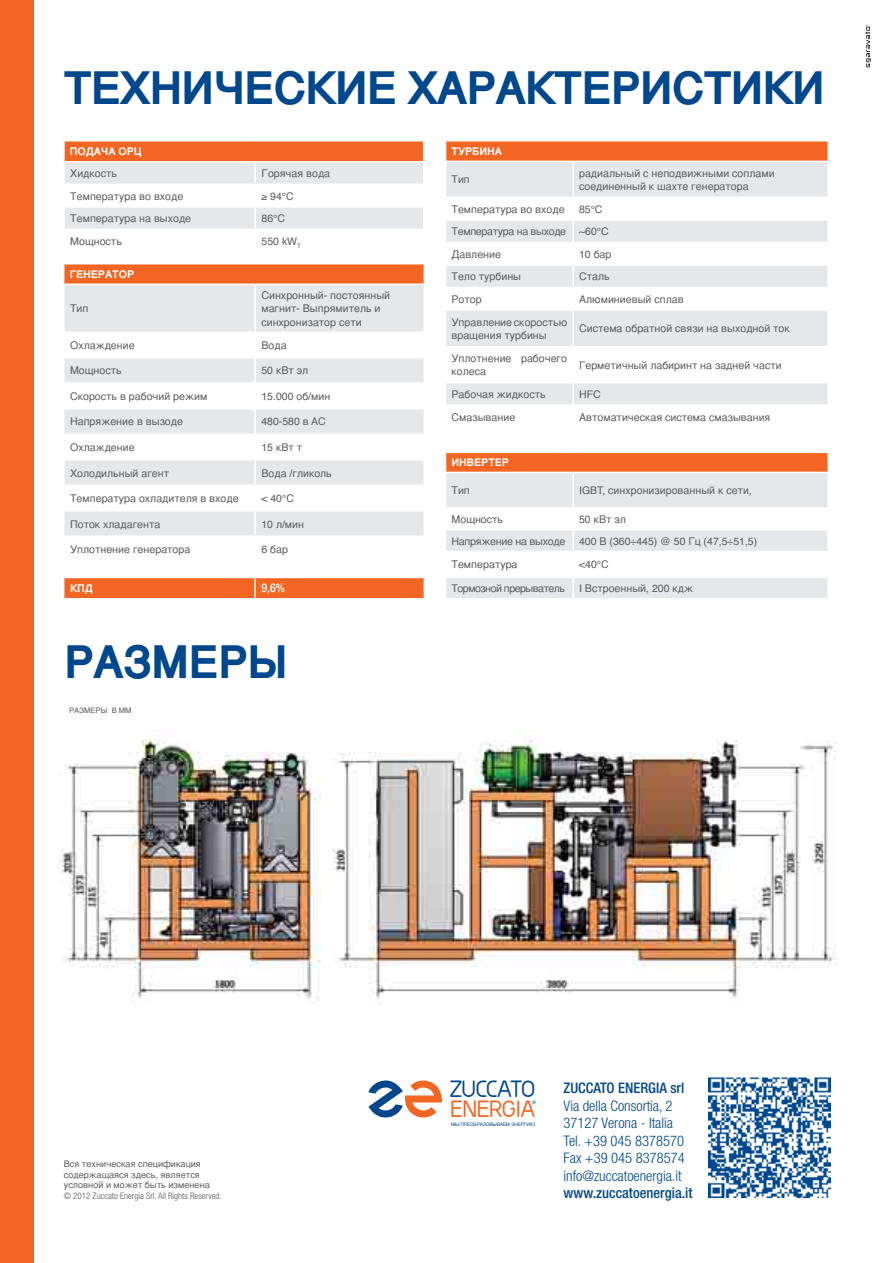
<style>
.page{position:relative;width:893px;height:1263px;background:#fff}
.page>*{position:absolute;margin:0;border:0;box-sizing:border-box;transform-origin:0 0}
.t1{font:700 45px "Helvetica";letter-spacing:-.025em;color:#00478c}
.t2{font:700 21.9px "Greyscale Basic";letter-spacing:-.03em;color:#00478c}
.t3{font:700 21.9px "Greyscale Basic";letter-spacing:-.01em;color:#f26522}
.t4{font:300 condensed 14.55px/17.5px "Helvetica Neue LT Std";color:#00478c}
.t5{font:500 condensed 14.55px "Helvetica Neue LT Std";color:#00478c}
.t6{font:500 condensed 12px "Helvetica Neue LT Std";color:#fff}
.t7{font:10.5px/13.5px "Helvetica";color:#58595b}
.t8{font:700 10.5px "Helvetica";color:#fff}
.t9{font:10.5px/22.5px "Helvetica";letter-spacing:-.03em;color:#58595b}
.t10{font:10.5px "Helvetica";letter-spacing:-.05em;color:#58595b}
.t11{font:10.5px "Helvetica";letter-spacing:-.025em;color:#58595b}
.t12{font:9px/10.8px "Helvetica";color:#58595b}
.t13{font:300 condensed 9px "Helvetica Neue LT Std";color:#58595b}
.t14{font:7.5px "Helvetica";color:#58595b}
.t15{font:4.8px "Helvetica";letter-spacing:-.03em;color:#00478c}
.t16{font:4.8px "Helvetica Neue LT Std";color:#00478c}
</style>
<div class="page">
<div style="left:0;top:0;width:33px;height:1263px;background:#f26522"></div>
<img style="left:709px;top:1077px;width:121px;height:121px">
<svg style="left:368px;top:1080px;width:74px;height:38px"></svg>
<img style="left:59px;top:738px;width:778px;height:266px">
<svg style="left:64px;top:142px;width:360px;height:87px"></svg>
<div style="left:446px;top:162px;width:381px;height:35px;background:#e6e7e8"></div>
<svg style="left:446px;top:221px;width:381px;height:183px;fill:#e6e7e8"></svg>
<svg style="left:445px;top:141px;width:384px;height:20px;background:#f26d2d"></svg>
<hr style="left:445px;top:242px;width:128px;height:1px;background:#fff">
<hr style="left:445px;top:264px;width:128px;height:2px;background:#fff">
<hr style="left:445px;top:287px;width:128px;height:1px;background:#fff">
<hr style="left:445px;top:309px;width:128px;height:2px;background:#fff">
<hr style="left:445px;top:346px;width:128px;height:1px;background:#fff">
<hr style="left:445px;top:382px;width:128px;height:1px;background:#fff">
<hr style="left:572px;top:162px;width:2px;height:35px;background:#fff">
<hr style="left:572px;top:221px;width:2px;height:21px;background:#fff">
<hr style="left:573px;top:242px;width:256px;height:1px;background:#fff">
<hr style="left:572px;top:243px;width:2px;height:21px;background:#fff">
<hr style="left:573px;top:264px;width:256px;height:2px;background:#fff">
<hr style="left:572px;top:266px;width:2px;height:21px;background:#fff">
<hr style="left:573px;top:287px;width:256px;height:1px;background:#fff">
<hr style="left:572px;top:288px;width:2px;height:21px;background:#fff">
<hr style="left:573px;top:309px;width:256px;height:2px;background:#fff">
<hr style="left:572px;top:311px;width:2px;height:35px;background:#fff">
<hr style="left:573px;top:346px;width:256px;height:1px;background:#fff">
<hr style="left:572px;top:347px;width:2px;height:35px;background:#fff">
<hr style="left:573px;top:382px;width:256px;height:1px;background:#fff">
<hr style="left:572px;top:383px;width:2px;height:21px;background:#fff">
<div style="left:64px;top:285px;width:360px;height:46px;background:#e6e7e8"></div>
<svg style="left:64px;top:358px;width:360px;height:177px;fill:#e6e7e8"></svg>
<svg style="left:63px;top:264px;width:362px;height:20px;background:#f26d2d"></svg>
<hr style="left:254px;top:285px;width:2px;height:46px;background:#fff">
<hr style="left:63px;top:382px;width:192px;height:2px;background:#fff">
<hr style="left:63px;top:408px;width:192px;height:1px;background:#fff">
<hr style="left:63px;top:433px;width:192px;height:2px;background:#fff">
<hr style="left:63px;top:459px;width:192px;height:1px;background:#fff">
<hr style="left:63px;top:484px;width:192px;height:2px;background:#fff">
<hr style="left:63px;top:510px;width:192px;height:1px;background:#fff">
<hr style="left:254px;top:358px;width:2px;height:24px;background:#fff">
<hr style="left:255px;top:382px;width:170px;height:2px;background:#fff">
<hr style="left:254px;top:384px;width:2px;height:24px;background:#fff">
<hr style="left:255px;top:408px;width:170px;height:1px;background:#fff">
<hr style="left:254px;top:409px;width:2px;height:24px;background:#fff">
<hr style="left:255px;top:433px;width:170px;height:2px;background:#fff">
<hr style="left:254px;top:435px;width:2px;height:24px;background:#fff">
<hr style="left:255px;top:459px;width:170px;height:1px;background:#fff">
<hr style="left:254px;top:460px;width:2px;height:24px;background:#fff">
<hr style="left:255px;top:484px;width:170px;height:2px;background:#fff">
<hr style="left:254px;top:486px;width:2px;height:24px;background:#fff">
<hr style="left:255px;top:510px;width:170px;height:1px;background:#fff">
<hr style="left:254px;top:511px;width:2px;height:24px;background:#fff">
<div style="left:63px;top:578px;width:362px;height:20px;background:#f26522"></div>
<div style="left:446px;top:452px;width:382px;height:20px;background:#f26522"></div>
<div style="left:446px;top:473px;width:381px;height:34px;background:#e6e7e8"></div>
<hr style="left:445px;top:452px;width:128px;height:1px;background:#fff">
<hr style="left:573px;top:452px;width:256px;height:1px;background:#fff">
<svg style="left:827px;top:453px;width:1px;height:19px"></svg>
<svg style="left:446px;top:530px;width:381px;height:68px"></svg>
<hr style="left:572px;top:473px;width:2px;height:34px;background:#fff">
<hr style="left:572px;top:530px;width:2px;height:21px;background:#fff">
<hr style="left:573px;top:551px;width:256px;height:1px;background:#fff">
<hr style="left:572px;top:552px;width:2px;height:24px;background:#fff">
<hr style="left:573px;top:576px;width:256px;height:2px;background:#fff">
<hr style="left:572px;top:578px;width:2px;height:20px;background:#fff">
<svg style="left:865px;top:25px;width:6px;height:43px"></svg>
<h1 class="t1" style="left:64px;top:48px;width:762px">ТЕХНИЧЕСКИЕ ХАРАКТЕРИСТИКИ</h1>
<p class="t8" style="left:70px;top:142px;width:73px">ПОДАЧА ОРЦ</p>
<p class="t7" style="left:70px;top:166px;width:48px">Хидкость</p>
<p class="t7" style="left:262px;top:166px;width:70px">Горячая вода</p>
<p class="t7" style="left:70px;top:189px;width:115px">Температура во входе</p>
<p class="t7" style="left:262px;top:189px;width:34px">≥ 94°C</p>
<p class="t7" style="left:70px;top:211px;width:122px">Температура на выходе</p>
<p class="t7" style="left:262px;top:211px;width:25px">86°C</p>
<p class="t7" style="left:70px;top:234px;width:53px">Мощность</p>
<p class="t7" style="left:262px;top:234px;width:41px">550 kW<sub>T</sub></p>
<p class="t8" style="left:70px;top:265px;width:66px">ГЕНЕРАТОР</p>
<p class="t7" style="left:70px;top:301px;width:20px">Тип</p>
<p class="t7" style="left:261px;top:288px;width:130px">Синхронный- постоянный магнит- Выпрямитель и синхронизатор сети</p>
<p class="t7" style="left:70px;top:338px;width:66px">Охлаждение</p>
<p class="t7" style="left:261px;top:338px;width:27px">Вода</p>
<p class="t7" style="left:70px;top:364px;width:53px">Мощность</p>
<p class="t7" style="left:261px;top:364px;width:48px">50 кВт эл</p>
<p class="t7" style="left:70px;top:389px;width:139px">Скорость в рабочий режим</p>
<p class="t7" style="left:261px;top:389px;width:70px">15.000 об/мин</p>
<p class="t7" style="left:70px;top:415px;width:114px">Напряжение в вызоде</p>
<p class="t7" style="left:261px;top:415px;width:66px">480-580 в AC</p>
<p class="t7" style="left:70px;top:440px;width:66px">Охлаждение</p>
<p class="t7" style="left:261px;top:440px;width:42px">15 кВт т</p>
<p class="t7" style="left:70px;top:466px;width:101px">Холодильный агент</p>
<p class="t7" style="left:261px;top:466px;width:72px">Вода /гликоль</p>
<p class="t7" style="left:70px;top:491px;width:170px">Температура охладителя в входе</p>
<p class="t7" style="left:261px;top:491px;width:34px">&lt; 40°C</p>
<p class="t7" style="left:70px;top:517px;width:92px">Поток хладагента</p>
<p class="t7" style="left:261px;top:517px;width:44px">10 л/мин</p>
<p class="t7" style="left:70px;top:542px;width:122px">Уплотнение генератора</p>
<p class="t7" style="left:261px;top:542px;width:28px">6 бар</p>
<p class="t8" style="left:70px;top:579px;width:24px">КПД</p>
<p class="t6" style="left:261px;top:581px;width:25px">9,6%</p>
<h1 class="t1" style="left:64px;top:622px;width:226px">РАЗМЕРЫ</h1>
<p class="t14" style="left:69px;top:704px;width:57px">РАЗМЕРЫ В ММ</p>
<p class="t8" style="left:452px;top:142px;width:52px">ТУРБИНА</p>
<p class="t7" style="left:451px;top:173px;width:20px">Тип</p>
<p class="t7" style="left:579px;top:166px;width:197px">радиальный с неподвижными соплами соединенный к шахте генератора</p>
<p class="t7" style="left:451px;top:202px;width:115px">Температура во входе</p>
<p class="t9" style="left:451px;top:197px;width:159px;text-indent:128px">85°C<br>Температура на выходе ~60°C<br>Давление</p>
<p class="t7" style="left:579px;top:247px;width:34px">10 бар</p>
<p class="t7" style="left:451px;top:270px;width:71px">Тело турбины</p>
<p class="t7" style="left:579px;top:270px;width:32px">Сталь</p>
<p class="t7" style="left:451px;top:292px;width:32px">Ротор</p>
<p class="t7" style="left:579px;top:292px;width:106px">Алюминиевый сплав</p>
<p class="t7" style="left:451px;top:315px;width:117px">Управление скоростью вращения турбины</p>
<p class="t7" style="left:579px;top:322px;width:212px">Система обратной связи на выходной ток</p>
<p class="t7" style="left:451px;top:351px;width:117px">Уплотнение рабочего колеса</p>
<p class="t7" style="left:579px;top:358px;width:204px">Герметичный лабиринт на задней части</p>
<p class="t7" style="left:451px;top:387px;width:96px">Рабочая жидкость</p>
<p class="t7" style="left:579px;top:387px;width:23px">HFC</p>
<p class="t7" style="left:451px;top:410px;width:65px">Смазывание</p>
<p class="t7" style="left:579px;top:410px;width:193px">Автоматическая система смазывания</p>
<p class="t8" style="left:452px;top:453px;width:59px">ИНВЕРТЕР</p>
<p class="t7" style="left:451px;top:483px;width:20px">Тип</p>
<p class="t7" style="left:579px;top:483px;width:174px">IGBT, синхронизированный к сети,</p>
<p class="t7" style="left:451px;top:512px;width:53px">Мощность</p>
<p class="t7" style="left:579px;top:512px;width:48px">50 кВт эл</p>
<p class="t11" style="left:451px;top:532px;width:115px">Напряжение на выходе</p>
<p class="t7" style="left:579px;top:534px;width:180px">400 В (360÷445) @ 50 Гц (47,5÷51,5)</p>
<p class="t7" style="left:451px;top:558px;width:68px">Температура</p>
<p class="t7" style="left:579px;top:558px;width:31px">&lt;40°C</p>
<p class="t10" style="left:451px;top:579px;width:115px">Тормозной прерыватель</p>
<p class="t7" style="left:579px;top:581px;width:115px">I Встроенный, 200 кдж</p>
<p class="t12" style="left:64px;top:1158px;width:148px">Вся техническая спецификация содержащаяся здесь, является условной и может быть изменена</p>
<p class="t13" style="left:64px;top:1191px;width:159px">© 2012 Zuccato Energia Srl. All Rights Reserved.</p>
<h2 class="t2" style="left:450px;top:1075px;width:87px">ZUCCATO</h2>
<h2 class="t3" style="left:450px;top:1096px;width:87px">ENERGIA</h2>
<p class="t16" style="left:532px;top:1099px;width:5px">®</p>
<p class="t15" style="left:451px;top:1120px;width:85px">МЫ ПРЕОБРАЗОВЫВАЕМ ЭНЕРГИЮ</p>
<h3 class="t5" style="left:564px;top:1079px;width:122px">ZUCCATO ENERGIA srl</h3>
<h3 class="t4" style="left:564px;top:1096px;width:123px">Via della Consortia, 2<br>37127 Verona - Italia<br>Tel. +39 045 8378570<br>Fax +39 045 8378574 info@zuccatoenergia.it</h3>
<h3 class="t5" style="left:564px;top:1184px;width:130px">www.zuccatoenergia.it</h3>
</div>
